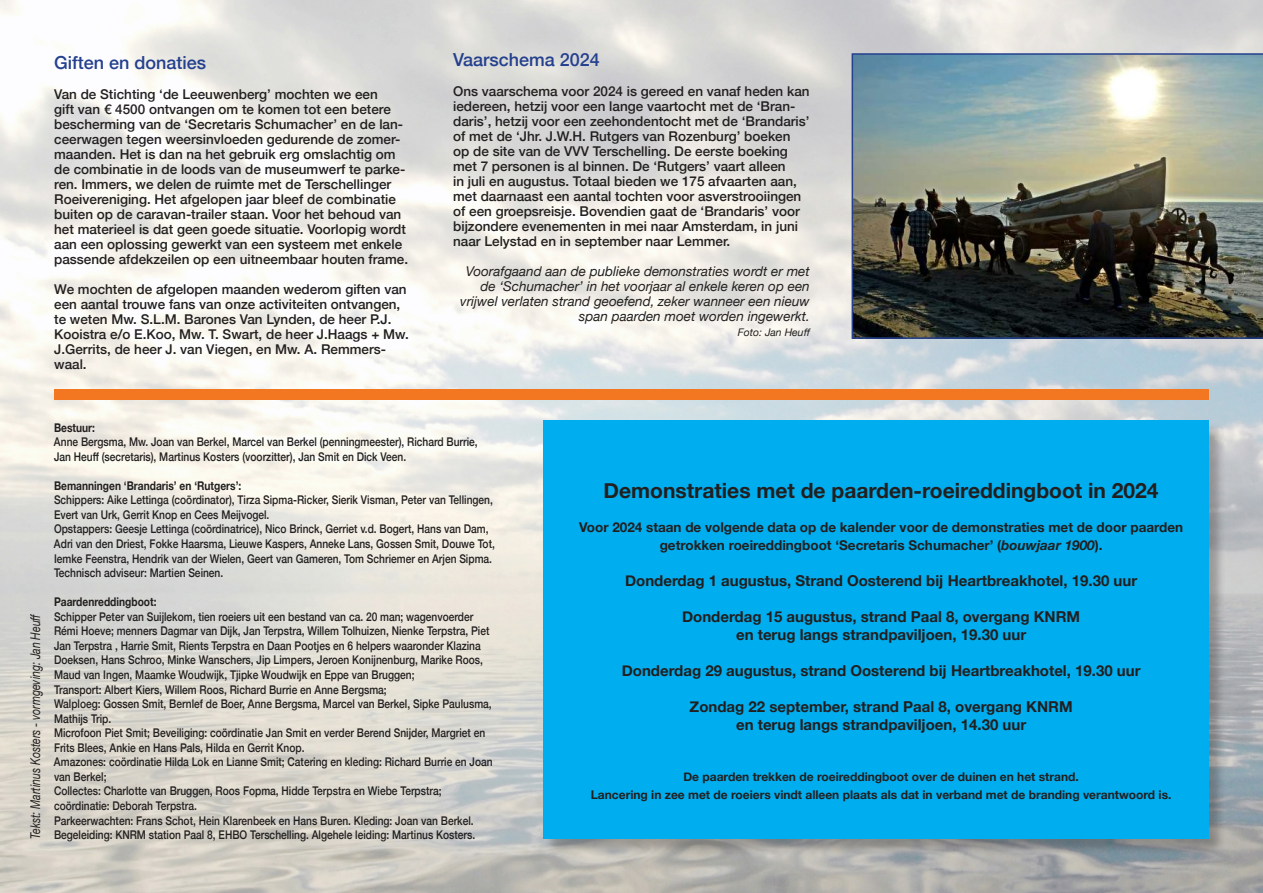
<style>
.page{position:relative;width:1263px;height:893px;background:#fff}
.page>*{position:absolute;margin:0;border:0;box-sizing:border-box;transform-origin:0 0}
.t1{font:700 21px "Helvetica Neue";color:#221f1f}
.t2{font:500 18px "Helvetica Neue";color:#24408e}
.t3{font:700 15px/18px "Helvetica Neue";color:#221f1f;text-align:center}
.t4{font:500 13.5px/15px "Helvetica Neue";color:#221f1f}
.t5{font:italic 13.5px/15px "Helvetica Neue";color:#221f1f;text-align:right}
.t6{font:700 13.5px/18px "Helvetica Neue";color:#221f1f;text-align:center}
.t7{font:italic 13.5px "Helvetica Neue";color:#221f1f;scale:.78 1}
.t8{font:500 12px/14.5px "Helvetica Neue";color:#221f1f;scale:.85 1}
.t9{font:700 12px/18px "Helvetica Neue";color:#221f1f;text-align:center}
.t10{font:700 12px "Helvetica Neue";color:#221f1f;scale:.85 1}
.t11{font:italic 10.5px "Helvetica Neue";color:#221f1f}
.s1{font-style:italic}
</style>
<div class="page">
<img style="left:0;top:0;width:1263px;height:893px">
<div style="left:54px;top:389px;width:1155px;height:11px;background:#f37720"></div>
<div style="left:544px;top:422px;width:682px;height:434px;background:#221f1f;opacity:.3"></div>
<div style="left:544px;top:421px;width:665px;height:418px;background:#00adef"></div>
<img style="left:851px;top:53px;width:412px;height:286px">
<h2 class="t2" style="left:54px;top:55px;width:154px">Giften en donaties</h2>
<p class="t4" style="left:54px;top:88px;width:355px">Van de Stichting ‘de Leeuwenberg’ mochten we een<br>gift van € 4500 ontvangen om te komen tot een betere bescherming van de ‘Secretaris Schumacher’ en de lan&shy;ceerwagen tegen weersinvloeden gedurende de zomer&shy;maanden. Het is dan na het gebruik erg omslachtig om de combinatie in de loods van de museumwerf te parke&shy;ren. Immers, we delen de ruimte met de Terschellinger Roeivereniging. Het afgelopen jaar bleef de combinatie buiten op de caravan-trailer staan. Voor het behoud van het materieel is dat geen goede situatie. Voorlopig wordt aan een oplossing gewerkt van een systeem met enkele passende afdekzeilen op een uitneembaar houten frame.</p>
<p class="t4" style="left:54px;top:283px;width:356px">We mochten de afgelopen maanden wederom giften van een aantal trouwe fans van onze activiteiten ontvangen, te weten Mw. S.L.M. Barones Van Lynden, de heer P.J.<br>Kooistra e/o E.Koo, Mw. T. Swart, de heer J.Haags + Mw.<br>J.Gerrits, de heer J. van Viegen, en Mw. A. Remmers&shy;waal.</p>
<h2 class="t2" style="left:453px;top:53px;width:148px">Vaarschema 2024</h2>
<p class="t4" style="left:453px;top:85px;width:358px">Ons vaarschema voor 2024 is gereed en vanaf heden kan iedereen, hetzij voor een lange vaartocht met de ‘Bran&shy;daris’, hetzij voor een zeehondentocht met de ‘Brandaris’ of met de ‘Jhr. J.W.H. Rutgers van Rozenburg’ boeken op de site van de VVV Terschelling. De eerste boeking met 7 personen is al binnen. De ‘Rutgers’ vaart alleen<br>in juli en augustus. Totaal bieden we 175 afvaarten aan, met daarnaast een aantal tochten voor asverstrooiingen of een groepsreisje. Bovendien gaat de ‘Brandaris’ voor bijzondere evenementen in mei naar Amsterdam, in juni naar Lelystad en in september naar Lemmer.</p>
<p class="t5" style="left:460px;top:265px;width:351px">Voorafgaand aan de publieke demonstraties wordt er met de ‘Schumacher’ in het voorjaar al enkele keren op een vrijwel verlaten strand ge oefend, zeker wan neer een nieuw span paarden moet worden ingewerkt.</p>
<p class="t11" style="left:738px;top:325px;width:74px">Foto: Jan Heu昀昀</p>
<p class="t7" style="left:26px;top:839px;width:290px;rotate:-90deg">Tekst: Martinus Kosters - vormgeving: Jan Heu昀昀</p>
<p class="t10" style="left:54px;top:423px;width:50px">Bestuur:</p>
<p class="t8" style="left:54px;top:436px;width:500px">Anne Bergsma, Mw. Joan van Berkel, Marcel van Berkel (penningmeester), Richard Burrie,<br>Jan Heu昀昀 (secretaris), Martinus Kosters (voorzitter), Jan Smit en Dick Veen.</p>
<p class="t10" style="left:54px;top:481px;width:222px">Bemanningen ‘Brandaris’ en ‘Rutgers’:</p>
<p class="t8" style="left:54px;top:494px;width:520px">Schippers: Aike Lettinga (coördinator), Tirza Sipma-Ricker, Sierik Visman, Peter van Tellingen, Evert van Urk, Gerrit Knop en Cees Meijvogel.<br>Opstappers: Geesje Lettinga (coördinatrice), Nico Brinck, Gerriet v.d. Bogert, Hans van Dam, Adri van den Driest, Fokke Haarsma, Lieuwe Kaspers, Anneke Lans, Gossen Smit, Douwe Tot, Iemke Feenstra, Hendrik van der Wielen, Geert van Gameren, Tom Schriemer en Arjen Sipma.<br>Technisch adviseur: Martien Seinen.</p>
<p class="t10" style="left:54px;top:597px;width:122px">Paardenreddingboot:</p>
<p class="t8" style="left:54px;top:610px;width:517px">Schipper Peter van Suijlekom, tien roeiers uit een bestand van ca. 20 man; wagenvoerder Rémi Hoeve; menners Dagmar van Dijk, Jan Terpstra, Willem Tolhuizen, Nienke Terpstra, Piet Jan Terpstra , Harrie Smit, Rients Terpstra en Daan Pootjes en 6 helpers waaronder Klazina Doeksen, Hans Schroo, Minke Wanschers, Jip Limpers, Jeroen Konijnenburg, Marike Roos, Maud van Ingen, Maamke Woudwijk, Tjipke Woudwijk en Eppe van Bruggen;<br>Transport: Albert Kiers, Willem Roos, Richard Burrie en Anne Bergsma;<br>Walploeg: Gossen Smit, Bernlef de Boer, Anne Bergsma, Marcel van Berkel, Sipke Paulusma, Mathijs Trip.<br>Microfoon Piet Smit; Beveiliging: coördinatie Jan Smit en verder Berend Snijder, Margriet en Frits Blees, Ankie en Hans Pals, Hilda en Gerrit Knop.<br>Amazones: coördinatie Hilda Lok en Lianne Smit; Catering en kleding: Richard Burrie en Joan van Berkel;<br>Collectes: Charlotte van Bruggen, Roos Fopma, Hidde Terpstra en Wiebe Terpstra; coördinatie: Deborah Terpstra.<br>Parkeerwachten: Frans Schot, Hein Klarenbeek en Hans Buren. Kleding: Joan van Berkel.</p>
<p class="t8" style="left:54px;top:829px;width:497px">Begeleiding: KNRM station Paal 8, EHBO Terschelling. Algehele leiding: Martinus Kosters.</p>
<h1 class="t1" style="left:604px;top:483px;width:556px">Demonstraties met de paarden-roeireddingboot in 2024</h1>
<p class="t6" style="left:579px;top:520px;width:606px">Voor 2024 staan de volgende data op de kalender voor de demonstraties met de door paarden getrokken roeireddingboot ‘Secretaris Schumacher’ (<span class="s1">bouwjaar 1900</span>).</p>
<p class="t3" style="left:625px;top:573px;width:514px">Donderdag 1 augustus, Strand Oosterend bij Heartbreakhotel, 19.30 uur</p>
<p class="t3" style="left:682px;top:609px;width:399px">Donderdag 15 augustus, strand Paal 8, overgang KNRM en terug langs strandpaviljoen, 19.30 uur</p>
<p class="t3" style="left:622px;top:663px;width:520px">Donderdag 29 augustus, strand Oosterend bij Heartbreakhotel, 19.30 uur</p>
<p class="t3" style="left:690px;top:699px;width:384px">Zondag 22 september, strand Paal 8, overgang KNRM en terug langs strandpaviljoen, 14.30 uur</p>
<p class="t9" style="left:591px;top:769px;width:582px">De paarden trekken de roeireddingboot over de duinen en het strand.<br>Lancering in zee met de roeiers vindt alleen plaats als dat in verband met de branding verantwoord is.</p>
</div>
